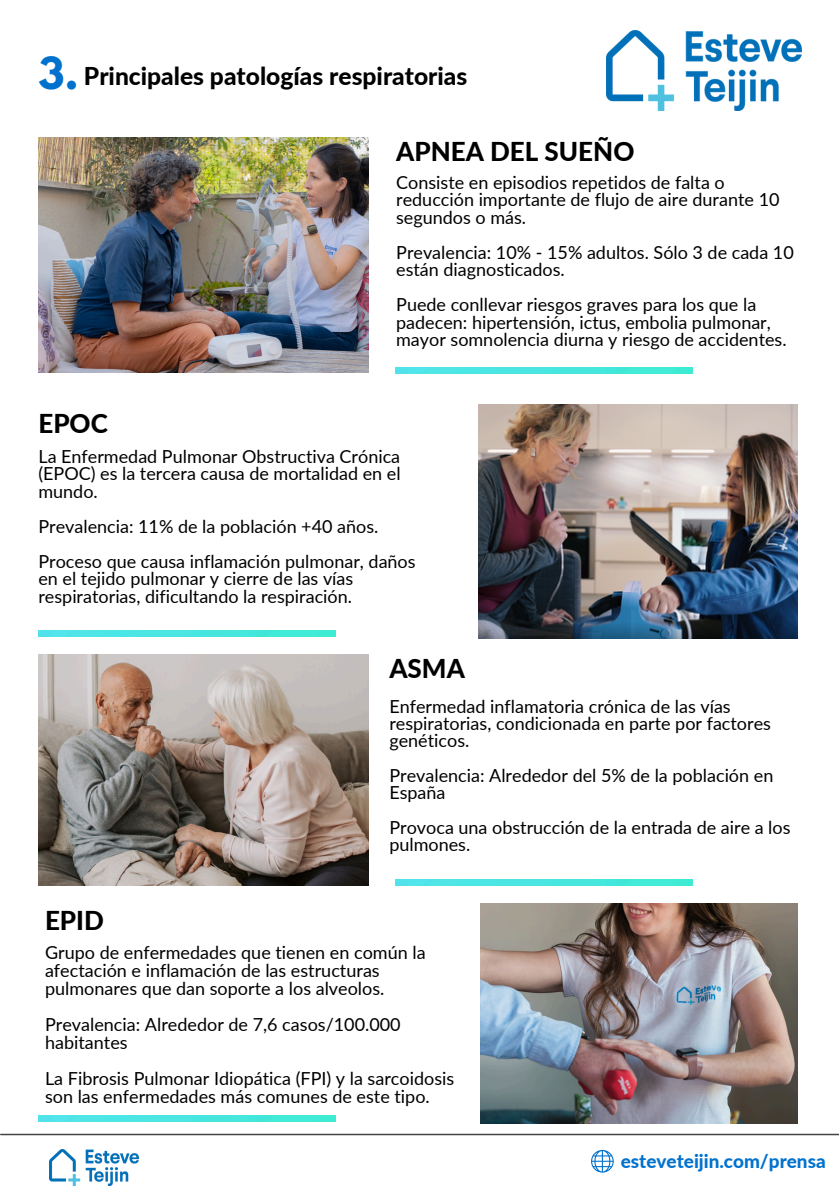
<style>
.page{position:relative;width:839px;height:1191px;background:#fff}
.page>*{position:absolute;margin:0;border:0;box-sizing:border-box;transform-origin:0 0}
.t1{font:700 39.2px "League Spartan";color:#0072ce}
.t2{font:800 26px "Lato";color:#000}
.t3{font:800 24.6px "Lato";color:#000}
.t4{font:800 19px "Lato";color:#0072ce}
.t5{font:18px/17.6px "Lato";color:#000}
</style>
<div class="page">
<img style="left:606px;top:31px;width:195px;height:79px">
<img style="left:50px;top:1150px;width:88px;height:36px">
<svg style="left:591px;top:1150px;width:22px;height:22px"></svg>
<img style="left:38px;top:654px;width:330px;height:231px">
<img style="left:395px;top:879px;width:297px;height:6px">
<img style="left:479px;top:405px;width:318px;height:234px">
<img style="left:38px;top:630px;width:297px;height:6px">
<img style="left:395px;top:367px;width:297px;height:6px">
<hr style="left:1px;top:1134px;width:837px;height:1px;background:#414443">
<img style="left:38px;top:1116px;width:297px;height:6px">
<img style="left:481px;top:903px;width:316px;height:221px">
<img style="left:38px;top:137px;width:330px;height:236px">
<p class="t1" style="left:38px;top:54px;width:42px">3.</p>
<p class="t3" style="left:84px;top:61px;width:385px">Principales patologías respiratorias</p>
<p class="t2" style="left:396px;top:135px;width:240px">APNEA DEL SUEÑO</p>
<h3 class="t5" style="left:396px;top:173px;width:385px">Consiste en episodios repetidos de falta o reducción importante de flujo de aire durante 10 segundos o más.</h3>
<p class="t5" style="left:396px;top:243px;width:399px">Prevalencia: 10% - 15% adultos. Sólo 3 de cada 10 están diagnosticados.</p>
<p class="t5" style="left:396px;top:296px;width:392px">Puede conllevar riesgos graves para los que la padecen: hipertensión, ictus, embolia pulmonar, mayor somnolencia diurna y riesgo de accidentes.</p>
<p class="t2" style="left:38px;top:408px;width:71px">EPOC</p>
<p class="t5" style="left:38px;top:447px;width:364px;text-align:justify">La Enfermedad Pulmonar Obstructiva Crónica (EPOC) es la tercera causa de mortalidad en el mundo.</p>
<p class="t5" style="left:38px;top:517px;width:341px">Prevalencia: 11% de la población +40 años.</p>
<p class="t5" style="left:38px;top:552px;width:378px">Proceso que causa inflamación pulmonar, daños en el tejido pulmonar y cierre de las vías respiratorias, dificultando la respiración.</p>
<h3 class="t2" style="left:389px;top:652px;width:77px">ASMA</h3>
<p class="t5" style="left:389px;top:697px;width:383px">Enfermedad inflamatoria crónica de las vías respiratorias, condicionada en parte por factores genéticos.</p>
<p class="t5" style="left:389px;top:766px;width:385px">Prevalencia: Alrededor del 5% de la población en<br>España</p>
<p class="t5" style="left:389px;top:818px;width:402px">Provoca una obstrucción de la entrada de aire a los pulmones.</p>
<p class="t2" style="left:45px;top:905px;width:60px">EPID</p>
<p class="t5" style="left:45px;top:943px;width:382px">Grupo de enfermedades que tienen en común la afectación e inflamación de las estructuras pulmonares que dan soporte a los alveolos.</p>
<p class="t5" style="left:45px;top:1015px;width:357px">Prevalencia: Alrededor de 7,6 casos/100.000 habitantes</p>
<p class="t5" style="left:45px;top:1069px;width:411px">La Fibrosis Pulmonar Idiopática (FPI) y la sarcoidosis son las enfermedades más comunes de este tipo.</p>
<p class="t4" style="left:620px;top:1149px;width:206px">esteveteijin.com/prensa</p>
</div>
